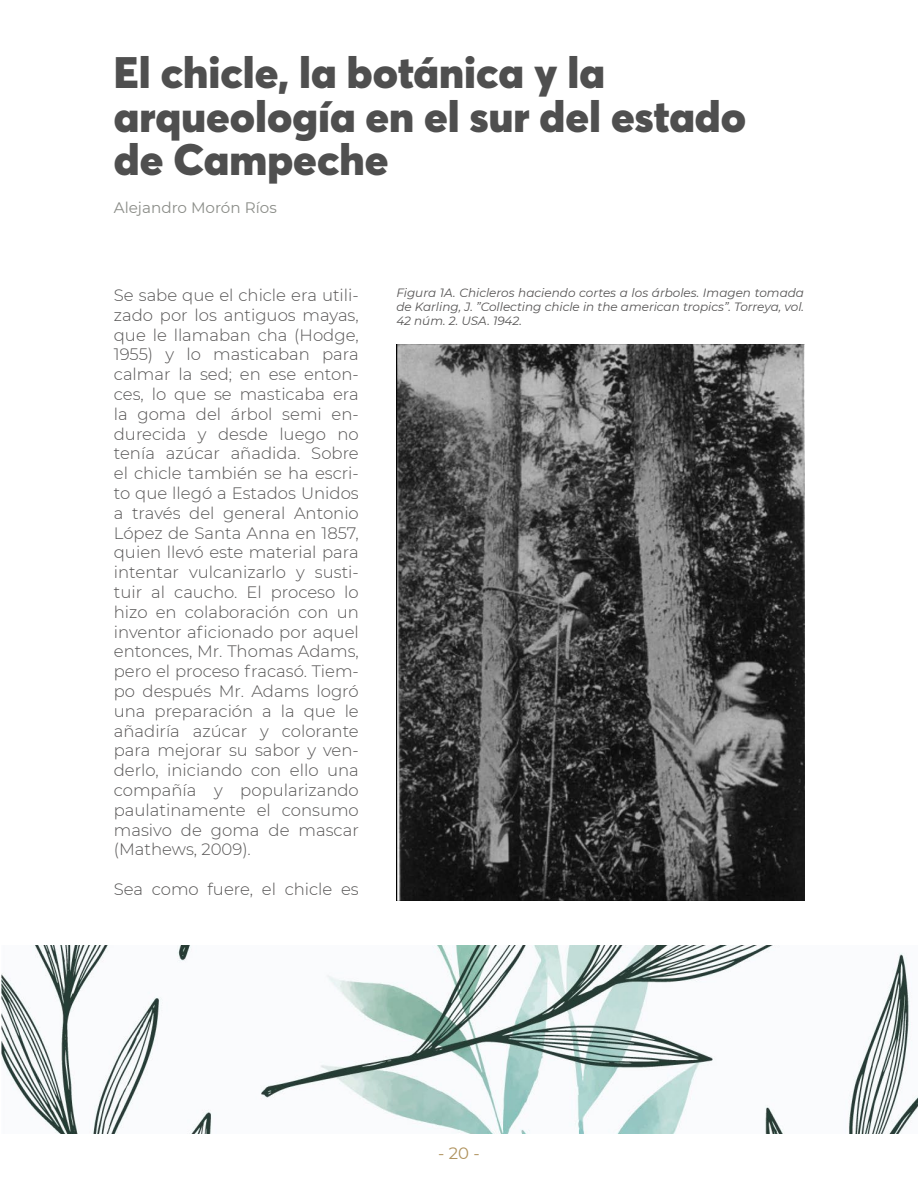
<style>
.page{position:relative;width:918px;height:1188px;background:#fff}
.page>*{position:absolute;margin:0;border:0;box-sizing:border-box;transform-origin:0 0}
.t1{font:900 43.5px/43.5px "Averta";color:#4f4f4f}
.t2{font:16.5px/19.8px "Montserrat Light 2";color:#555454;text-align:justify}
.t3{font:300 16.5px "Montserrat";color:#555454}
.t4{font:16.5px "Montserrat";color:#b0935e}
.t5{font:15.15px "Montserrat";color:#8b8d88}
.t6{font:italic 12px/14.4px "Montserrat";color:#555454;text-align:justify}
.s1{font-family:"Montserrat Light 2";font-weight:400}
</style>
<div class="page">
<img style="left:1px;top:945px;width:917px;height:189px">
<img style="left:396px;top:345px;width:408px;height:556px">
<h1 class="t1" style="left:114px;top:50px;width:634px">El chicle, la botánica y la arqueología en el sur del estado de Campeche</h1>
<p class="t5" style="left:114px;top:197px;width:164px">Alejandro Morón Ríos</p>
<p class="t2" style="left:114px;top:285px;width:247px">Se sabe que el chicle era utili&shy;zado por los antiguos mayas, que le llamaban cha (Hodge, 1955) y lo masticaban para calmar la sed; en ese enton&shy;ces, lo que se masticaba era la goma del árbol semi en&shy;durecida y desde luego no tenía azúcar añadida. Sobre el chicle también se ha escri&shy;to que llegó a Estados Unidos a través del general Antonio</p>
<p class="t3" style="left:114px;top:522px;width:247px">López de Santa Anna en 1857,</p>
<p class="t2" style="left:114px;top:542px;width:247px">quien llevó este material para intentar vulcanizarlo y susti&shy;tuir al caucho. El proceso lo hizo en colaboración con un</p>
<p class="t3" style="left:114px;top:621px;width:247px">inventor aficionado por aquel</p>
<p class="t2" style="left:114px;top:641px;width:247px">entonces, Mr. Thomas Adams, pero el proceso fracasó. Tiem&shy;po después Mr. Adams logró una preparación a la que le añadiría azúcar y colorante</p>
<p class="t3" style="left:114px;top:739px;width:247px">para mejorar su sabor y ven<span class="s1">-</span></p>
<p class="t2" style="left:114px;top:760px;width:247px">derlo, iniciando con ello una compañía y popularizando paulatinamente el consumo masivo de goma de mascar (Mathews, 2009).</p>
<p class="t2" style="left:114px;top:879px;width:246px">Sea como fuere, el chicle es</p>
<p class="t6" style="left:396px;top:285px;width:409px">Figura 1A. Chicleros haciendo cortes a los árboles. Imagen tomada de Karling, J. ”Collecting chicle in the american tropics”. Torreya, vol.<br>42 núm. 2. USA. 1942.</p>
<p class="t4" style="left:438px;top:1142px;width:43px">- 20 -</p>
</div>
